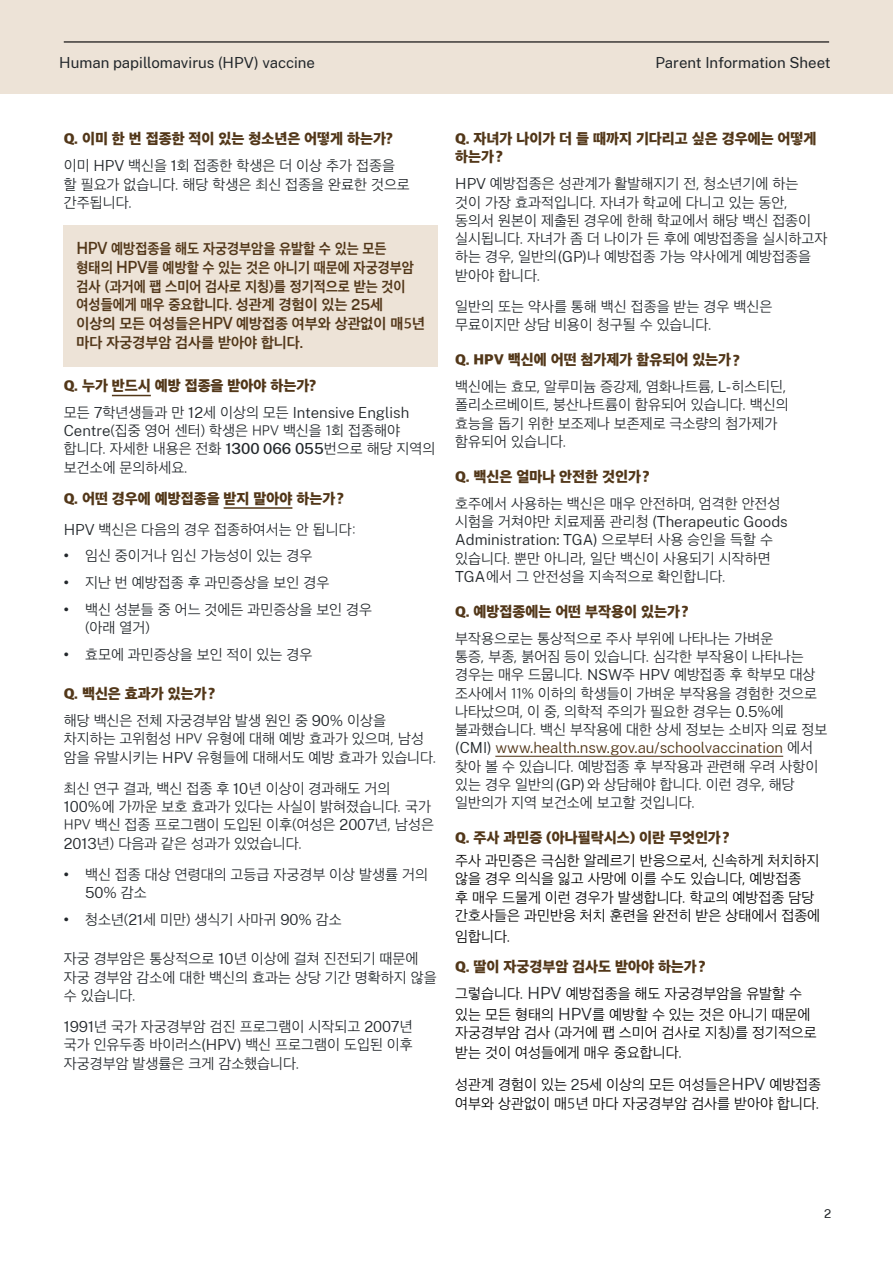
<style>
.page{position:relative;width:893px;height:1263px;background:#fff}
.page>*{position:absolute;margin:0;border:0;box-sizing:border-box;transform-origin:0 0}
.t1{font:300 15px/18.3px "Apple SD Gothic Neo";color:#22272b}
.t2{font:300 15px/18.3px "Apple SD Gothic Neo";color:#000}
.t3{font:800 15px/31px "Apple SD Gothic Neo";color:#523719}
.t4{font:700 15px/18.8px "Apple SD Gothic Neo";color:#523719;scale:.93 1}
.t5{font:300 15px/18.3px "Public Sans NSW";color:#22272b}
.t6{font:15px "Public Sans NSW";color:#22272b}
.t7{font:300 15px "Public Sans NSW";color:#523719}
.t8{font:12px "Public Sans NSW";color:#22272b}
.s1{font-weight:300;color:#22272b}
.s2{font-family:"Public Sans NSW";font-weight:300;color:#22272b}
.s3{font-family:"Public Sans NSW";font-weight:600;font-size:16.5px}
.s4{font-family:"Public Sans NSW";font-weight:600}
.s5{font-weight:600}
.s6{font-family:"Public Sans NSW";font-weight:600;font-size:13.5px}
.s7{font-family:"Apple SD Gothic Neo"}
.s8{font-family:"Public Sans NSW"}
.s9{font-family:"Public Sans NSW";font-weight:500}
.s10{font-family:"Public Sans NSW";font-weight:700}
.s11{font-weight:800;color:#523719}
.s12{color:#22272b}
.s13{font-family:"Apple SD Gothic Neo";color:#22272b}
.s14{font-family:"Public Sans NSW";font-size:16.5px;color:#22272b}
.s15{font-family:"Public Sans NSW";color:#22272b}
</style>
<div class="page">
<div style="left:0;top:0;width:893px;height:94px;background:#ede3d7"></div>
<hr style="left:64px;top:41px;width:765px;height:2px;background:#000">
<hr style="left:112px;top:395px;width:39px;height:1px;background:#523719">
<hr style="left:224px;top:507px;width:68px;height:2px;background:#523719">
<div style="left:64px;top:225px;width:374px;height:142px;background:#ede3d7"></div>
<hr style="left:495px;top:756px;width:288px;height:1px;background:#523719">
<p class="t6" style="left:59px;top:54px;width:257px">Human papillomavirus (HPV) vaccine</p>
<p class="t6" style="left:656px;top:54px;width:177px">Parent Information Sheet</p>
<p class="t3" style="left:64px;top:126px;width:333px;line-height:26.8px">Q. 이미 한 번 접종한 적이 있는 청소년은 어떻게 하는가? <span class="s1">이미</span> <span class="s2">HPV</span> <span class="s1">백신을</span> <span class="s2">1</span><span class="s1">회 접종한 학생은 더 이상 추가 접종을</span></p>
<p class="t1" style="left:64px;top:176px;width:348px">할 필요가 없습니다. 해당 학생은 최신 접종을 완료한 것으로 간주됩니다.</p>
<p class="t4" style="left:77px;top:240px;width:376px"><span class="s3">HPV</span> 예방접종을 해도 자궁경부암을 유발할 수 있는 모든 형태의 <span class="s3">HPV</span>를 예방할 수 있는 것은 아니기 때문에 자궁경부암 검사 (과거에 팹 스미어 검사로 지칭)를 정기적으로 받는 것이 여성들에게 매우 중요합니다. 성관계 경험이 있는 <span class="s4">25</span>세 이상의 모든 여성들은<span class="s3">HPV</span> 예방접종 여부와 상관없이 매<span class="s5">5</span>년 마다 자궁경부암 검사를 받아야 합니다<span class="s6">.</span></p>
<p class="t3" style="left:64px;top:371px;width:254px">Q. 누가 반드시 예방 접종을 받아야 하는가?</p>
<p class="t5" style="left:64px;top:403px;width:347px"><span class="s7">모든</span> 7<span class="s7">학년생들과 만</span> 12<span class="s7">세 이상의 모든</span> Intensive English</p>
<p class="t1" style="left:64px;top:422px;width:373px"><span class="s8">Centre</span>(집중 영어 센터) 학생은 HPV 백신을 1회 접종해야 합니다. 자세한 내용은 전화 <span class="s9">1300 066 055</span>번으로 해당 지역의 보건소에 문의하세요.</p>
<p class="t3" style="left:64px;top:483px;width:294px">Q. 어떤 경우에 예방접종을 받지 말아야 하는가?<br><span class="s2">HPV</span> <span class="s1">백신은 다음의 경우 접종하여서는 안 됩니다:</span></p>
<p class="t1" style="left:64px;top:548px;width:250px"><span class="s10">•</span> 임신 중이거나 임신 가능성이 있는 경우</p>
<p class="t1" style="left:64px;top:574px;width:267px"><span class="s10">•</span> 지난 번 예방접종 후 과민증상을 보인 경우</p>
<p class="t1" style="left:85px;top:601px;width:289px;text-indent:-21px"><span class="s10">•</span> 백신 성분들 중 어느 것에든 과민증상을 보인 경우 (아래 열거)</p>
<p class="t1" style="left:64px;top:646px;width:250px"><span class="s10">•</span> 효모에 과민증상을 보인 적이 있는 경우</p>
<p class="t1" style="left:64px;top:681px;width:324px;line-height:26.8px"><span class="s11">Q. 백신은 효과가 있는가?<br></span>해당 백신은 전체 자궁경부암 발생 원인 중 <span class="s8">90%</span> 이상을</p>
<p class="t1" style="left:64px;top:731px;width:374px">차지하는 고위험성 HPV 유형에 대해 예방 효과가 있으며, 남성 암을 유발시키는 <span class="s8">HPV</span> 유형들에 대해서도 예방 효과가 있습니다.</p>
<p class="t1" style="left:64px;top:780px;width:372px">최신 연구 결과, 백신 접종 후 <span class="s8">10</span>년 이상이 경과해도 거의<br><span class="s8">100%</span>에 가까운 보호 효과가 있다는 사실이 밝혀졌습니다. 국가<br>HPV 백신 접종 프로그램이 도입된 이후(여성은 <span class="s8">2007</span>년, 남성은<br><span class="s8">2013</span>년) 다음과 같은 성과가 있었습니다.</p>
<p class="t1" style="left:64px;top:866px;width:366px"><span class="s10">•</span> 백신 접종 대상 연령대의 고등급 자궁경부 이상 발생률 거의</p>
<p class="t5" style="left:85px;top:883px;width:63px">50% <span class="s7">감소</span></p>
<p class="t1" style="left:64px;top:911px;width:280px"><span class="s10">•</span> 청소년(<span class="s8">21</span>세 미만) 생식기 사마귀 <span class="s8">90%</span> 감소</p>
<p class="t1" style="left:64px;top:951px;width:374px">자궁 경부암은 통상적으로 <span class="s8">10</span>년 이상에 걸쳐 진전되기 때문에 자궁 경부암 감소에 대한 백신의 효과는 상당 기간 명확하지 않을 수 있습니다.</p>
<p class="t1" style="left:64px;top:1018px;width:351px;text-align:justify"><span class="s8">1991</span>년 국가 자궁경부암 검진 프로그램이 시작되고 <span class="s8">2007</span>년 국가 인유두종 바이러스<span class="s8">(HPV)</span> 백신 프로그램이 도입된 이후 자궁경부암 발생률은 크게 감소했습니다.</p>
<p class="t3" style="left:455px;top:131px;width:363px;line-height:18px">Q. 자녀가 나이가 더 들 때까지 기다리고 싶은 경우에는 어떻게 하는가?</p>
<p class="t1" style="left:455px;top:176px;width:374px"><span class="s8">HPV</span> 예방접종은 성관계가 활발해지기 전, 청소년기에 하는 것이 가장 효과적입니다. 자녀가 학교에 다니고 있는 동안, 동의서 원본이 제출된 경우에 한해 학교에서 해당 백신 접종이 실시됩니다. 자녀가 좀 더 나이가 든 후에 예방접종을 실시하고자 하는 경우, 일반의<span class="s8">(GP)</span>나 예방접종 가능 약사에게 예방접종을 받아야 합니다.</p>
<p class="t1" style="left:455px;top:298px;width:319px">일반의 또는 약사를 통해 백신 접종을 받는 경우 백신은 무료이지만 상담 비용이 청구될 수 있습니다.</p>
<p class="t1" style="left:455px;top:347px;width:333px;line-height:26.8px"><span class="s11">Q. HPV 백신에 어떤 첨가제가 함유되어 있는가? </span>백신에는 효모, 알루미늄 증강제, 염화나트륨, <span class="s8">L-</span>히스티딘,</p>
<p class="t1" style="left:455px;top:397px;width:335px">폴리소르베이트, 붕산나트륨이 함유되어 있습니다. 백신의 효능을 돕기 위한 보조제나 보존제로 극소량의 첨가제가 함유되어 있습니다.</p>
<p class="t3" style="left:455px;top:462px;width:196px">Q. 백신은 얼마나 안전한 것인가?</p>
<p class="t1" style="left:455px;top:495px;width:327px">호주에서 사용하는 백신은 매우 안전하며, 엄격한 안전성</p>
<p class="t5" style="left:455px;top:512px;width:334px"><span class="s7">시험을 거쳐야만 치료제품 관리청</span> (Therapeutic Goods<br>Administration: TGA) <span class="s7">으로부터 사용 승인을 득할 수</span></p>
<p class="t1" style="left:455px;top:550px;width:317px">있습니다. 뿐만 아니라, 일단 백신이 사용되기 시작하면<br><span class="s8">TGA</span>에서 그 안전성을 지속적으로 확인합니다.</p>
<p class="t3" style="left:455px;top:597px;width:235px">Q. 예방접종에는 어떤 부작용이 있는가?</p>
<p class="t1" style="left:455px;top:630px;width:374px">부작용으로는 통상적으로 주사 부위에 나타나는 가벼운<br>통증, 부종, 붉어짐 등이 있습니다. 심각한 부작용이 나타나는 경우는 매우 드뭅니다. <span class="s8">NSW</span>주 <span class="s8">HPV</span> 예방접종 후 학부모 대상 조사에서 11% 이하의 학생들이 가벼운 부작용을 경험한 것으로 나타났으며, 이 중, 의학적 주의가 필요한 경우는 <span class="s8">0.5%</span>에 불과했습니다. 백신 부작용에 대한 상세 정보는 소비자 의료 정보</p>
<p class="t7" style="left:455px;top:739px;width:359px"><span class="s12">(CMI)</span> www.health.nsw.gov.au/schoolvaccination <span class="s13">에서</span></p>
<p class="t1" style="left:455px;top:758px;width:365px">찾아 볼 수 있습니다. 예방접종 후 부작용과 관련해 우려 사항이 있는 경우 일반의<span class="s8">(GP)</span>와 상담해야 합니다. 이런 경우, 해당 일반의가 지역 보건소에 보고할 것입니다.</p>
<p class="t3" style="left:455px;top:823px;width:276px">Q. 주사 과민증 (아나필락시스) 이란 무엇인가?</p>
<p class="t2" style="left:455px;top:852px;width:366px">주사 과민증은 극심한 알레르기 반응으로서, 신속하게 처치하지 않을 경우 의식을 잃고 사망에 이를 수도 있습니다, 예방접종<br>후 매우 드물게 이런 경우가 발생합니다. 학교의 예방접종 담당 간호사들은 과민반응 처치 훈련을 완전히 받은 상태에서 접종에</p>
<p class="t2" style="left:455px;top:928px;width:57px">임합니다.</p>
<p class="t2" style="left:455px;top:953px;width:348px;line-height:27.5px"><span class="s11">Q. 딸이 자궁경부암 검사도 받아야 하는가?<br></span>그렇습니다. <span class="s14">HPV</span> 예방접종을 해도 자궁경부암을 유발할 수</p>
<p class="t2" style="left:455px;top:1006px;width:363px;line-height:18.9px">있는 모든 형태의 <span class="s14">HPV</span>를 예방할 수 있는 것은 아니기 때문에 자궁경부암 검사 (과거에 팹 스미어 검사로 지칭)를 정기적으로 받는 것이 여성들에게 매우 중요합니다.</p>
<p class="t2" style="left:455px;top:1076px;width:367px">성관계 경험이 있는 <span class="s15">25</span>세 이상의 모든 여성들은<span class="s14">HPV</span> 예방접종 여부와 상관없이 매<span class="s12">5</span>년 마다 자궁경부암 검사를 받아야 합니다.</p>
<p class="t8" style="left:824px;top:1207px;width:9px">2</p>
</div>
